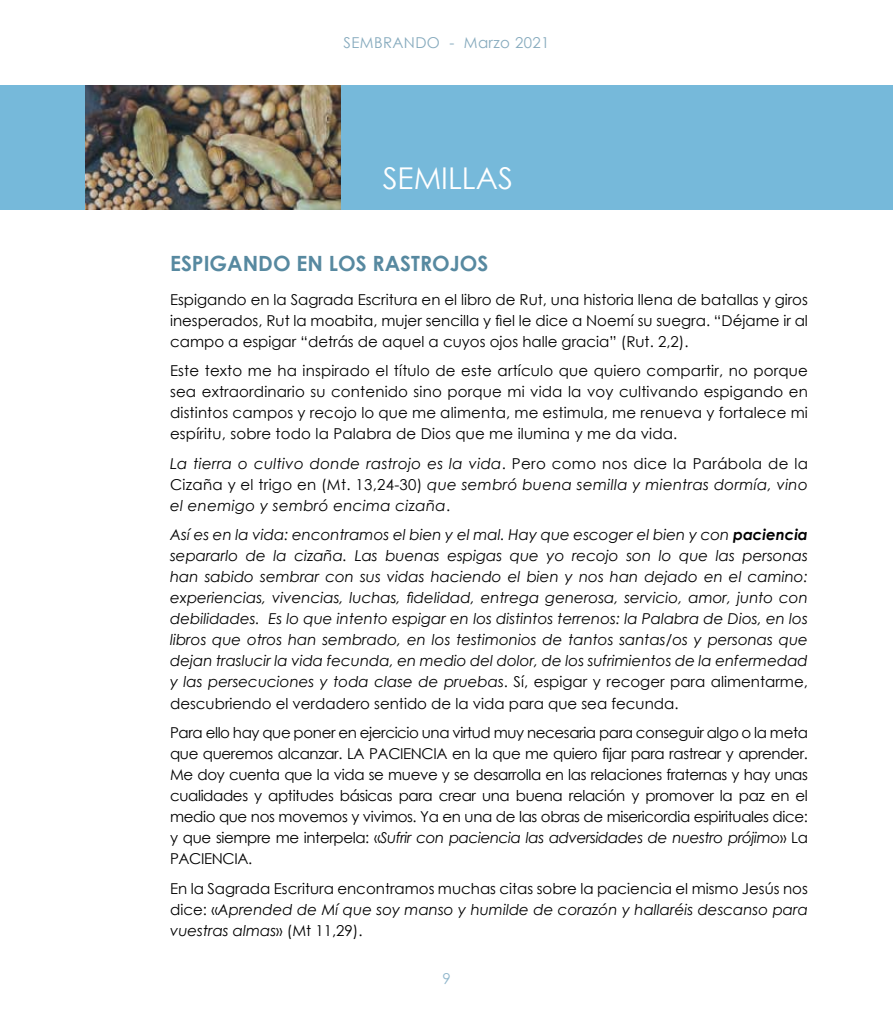
<style>
.page{position:relative;width:893px;height:1021px;background:#fff}
.page>*{position:absolute;margin:0;border:0;box-sizing:border-box;transform-origin:0 0}
.t1{font:30px "Century Gothic";color:#fff}
.t2{font:700 21px "Century Gothic";color:#5789a0}
.t3{font:15px/21px "Century Gothic";color:#000;text-align:justify}
.t4{font:italic 15px/21px "Century Gothic";letter-spacing:.01em;color:#000;text-align:justify}
.t5{font:15px "Century Gothic";letter-spacing:.025em;color:#87abbe}
.t6{font:15px "Century Gothic";color:#91b7cc}
.s1{font-style:normal}
.s2{font-weight:700}
.s3{font-style:italic}
</style>
<div class="page">
<div style="left:0;top:85px;width:893px;height:125px;background:#76b9da"></div>
<img style="left:85px;top:85px;width:255px;height:125px">
<p class="t5" style="left:344px;top:32px;width:207px">SEMBRANDO - Marzo 2021</p>
<h1 class="t1" style="left:383px;top:157px;width:132px">SEMILLAS</h1>
<h2 class="t2" style="left:170px;top:247px;width:320px">ESPIGANDO EN LOS RASTROJOS</h2>
<p class="t3" style="left:170px;top:288px;width:639px">Espigando en la Sagrada Escritura en el libro de Rut, una historia llena de batallas y giros inesperados, Rut la moabita, mujer sencilla y fiel le dice a Noemí su suegra. “Déjame ir al campo a espigar “detrás de aquel a cuyos ojos halle gracia” (Rut. 2,2).</p>
<p class="t3" style="left:170px;top:360px;width:639px">Este texto me ha inspirado el título de este artículo que quiero compartir, no porque sea extraordinario su contenido sino porque mi vida la voy cultivando espigando en distintos campos y recojo lo que me alimenta, me estimula, me renueva y fortalece mi espíritu, sobre todo la Palabra de Dios que me ilumina y me da vida.</p>
<p class="t4" style="left:170px;top:452px;width:639px">La tierra o cultivo donde rastrojo es la vida<span class="s1">. Pero como nos dice la Parábola de la Cizaña y el trigo en (Mt. 13,24-30)</span> que sembró buena semilla y mientras dormía, vino el enemigo y sembró encima cizaña<span class="s1">.</span></p>
<p class="t4" style="left:170px;top:524px;width:639px">Así es en la vida: encontramos el bien y el mal. Hay que escoger el bien y con <span class="s2">paciencia </span>separarlo de la cizaña. Las buenas espigas que yo recojo son lo que las personas han sabido sembrar con sus vidas haciendo el bien y nos han dejado en el camino: experiencias, vivencias, luchas, fidelidad, entrega generosa, servicio, amor, junto con debilidades. Es lo que intento espigar en los distintos terrenos: la Palabra de Dios, en los libros que otros han sembrado, en los testimonios de tantos santas/os y personas que dejan traslucir la vida fecunda, en medio del dolor, de los sufrimientos de la enfermedad y las persecuciones y toda clase de pruebas<span class="s1">. Sí, espigar y recoger para alimentarme, descubriendo el verdadero sentido de la vida para que sea fecunda.</span></p>
<p class="t3" style="left:170px;top:721px;width:639px">Para ello hay que poner en ejercicio una virtud muy necesaria para conseguir algo o la meta que queremos alcanzar. LA PACIENCIA en la que me quiero fijar para rastrear y aprender.<br>Me doy cuenta que la vida se mueve y se desarrolla en las relaciones fraternas y hay unas cualidades y aptitudes básicas para crear una buena relación y promover la paz en el medio que nos movemos y vivimos. Ya en una de las obras de misericordia espirituales dice: y que siempre me interpela: «<span class="s3">Sufrir con paciencia las adversidades de nuestro prójimo</span>» La PACIENCIA.</p>
<p class="t3" style="left:170px;top:877px;width:639px">En la Sagrada Escritura encontramos muchas citas sobre la paciencia el mismo Jesús nos dice: «<span class="s3">Aprended de Mí que soy manso y humilde de corazón y hallaréis descanso para vuestras almas</span>» (Mt 11,29).</p>
<p class="t6" style="left:442px;top:968px;width:10px">9</p>
</div>
